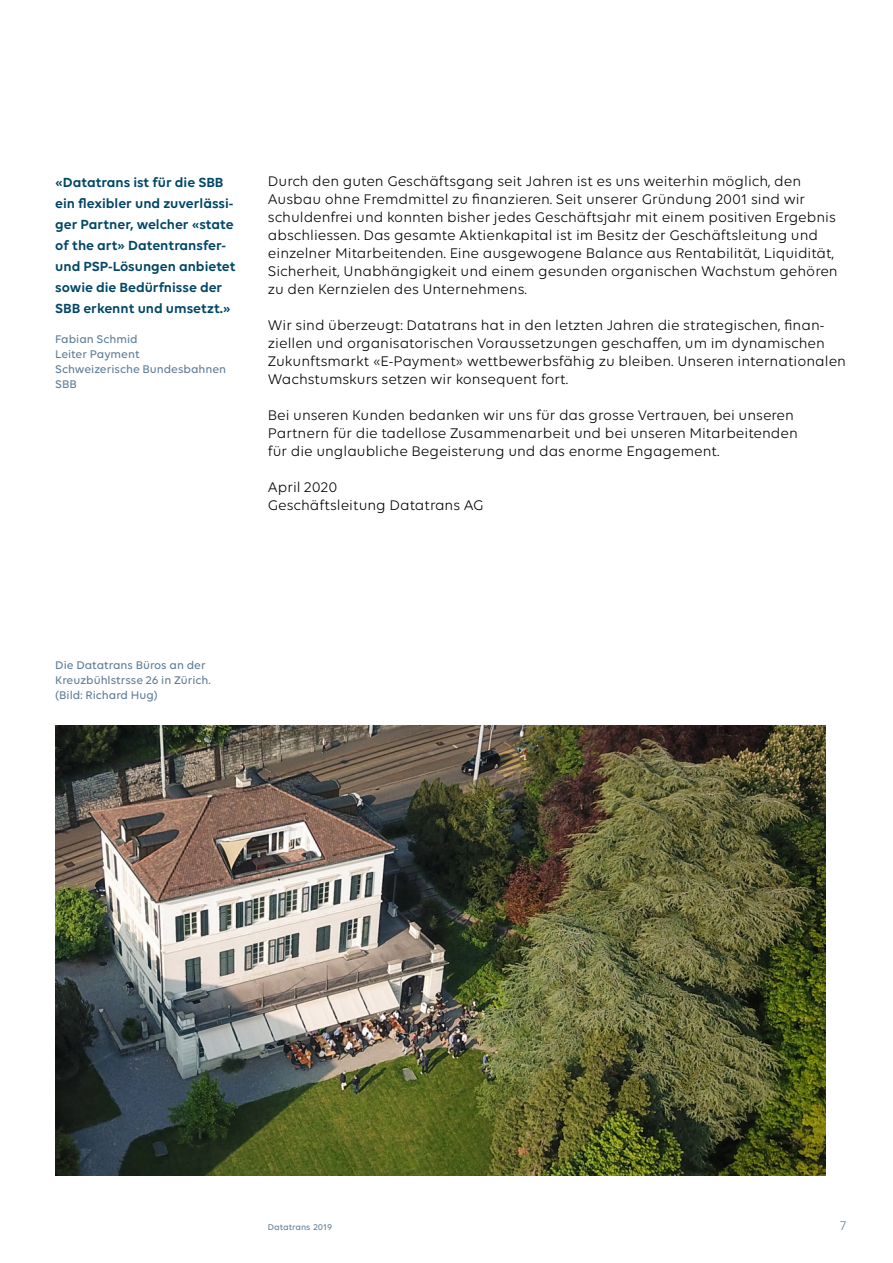
<style>
.page{position:relative;width:893px;height:1263px;background:#fff}
.page>*{position:absolute;margin:0;border:0;box-sizing:border-box;transform-origin:0 0}
.t1{font:15px/18px "Volte";color:#000}
.t2{font:600 14.25px/21px "Volte";color:#004767}
.t3{font:13.5px "Volte";color:#5e7d96}
.t4{font:500 12px/15px "Volte";color:#5e7d96}
.t5{font:500 9px "Volte";color:#5e7d96}
</style>
<div class="page">
<img style="left:56px;top:726px;width:769px;height:450px">
<p class="t2" style="left:55px;top:171px;width:182px">«Datatrans ist für die SBB ein flexibler und zuverlässi&shy;ger Partner, welcher «state of the art» Datentransfer&shy;und PSP-Lösungen anbietet sowie die Bedürfnisse der<br>SBB erkennt und umsetzt.»</p>
<p class="t4" style="left:55px;top:331px;width:172px">Fabian Schmid<br>Leiter Payment<br>Schweizerische Bundesbahnen<br>SBB</p>
<p class="t1" style="left:268px;top:172px;width:571px">Durch den guten Geschäftsgang seit Jahren ist es uns weiterhin möglich, den Ausbau ohne Fremdmittel zu finanzieren. Seit unserer Gründung 2001 sind wir schuldenfrei und konnten bisher jedes Geschäftsjahr mit einem positiven Ergebnis abschliessen. Das gesamte Aktienkapital ist im Besitz der Geschäftsleitung und einzelner Mitarbeitenden. Eine ausgewogene Balance aus Rentabilität, Liquidität, Sicherheit, Unabhängigkeit und einem gesunden organischen Wachstum gehören zu den Kernzielen des Unternehmens.</p>
<p class="t1" style="left:268px;top:316px;width:580px">Wir sind überzeugt: Datatrans hat in den letzten Jahren die strategischen, finan&shy;ziellen und organisatorischen Voraussetzungen geschaffen, um im dynamischen Zukunftsmarkt «E-Payment» wettbewerbsfähig zu bleiben. Unseren internationalen Wachstumskurs setzen wir konsequent fort.</p>
<p class="t1" style="left:268px;top:406px;width:531px">Bei unseren Kunden bedanken wir uns für das grosse Vertrauen, bei unseren<br>Partnern für die tadellose Zusammenarbeit und bei unseren Mitarbeitenden für die unglaubliche Begeisterung und das enorme Engagement.</p>
<p class="t1" style="left:268px;top:478px;width:217px">April 2020<br>Geschäftsleitung Datatrans AG</p>
<p class="t4" style="left:55px;top:657px;width:157px">Die Datatrans Büros an der<br>Kreuzbühlstrsse 26 in Zürich. (Bild: Richard Hug)</p>
<p class="t5" style="left:268px;top:1222px;width:66px">Datatrans 2019</p>
<p class="t3" style="left:840px;top:1218px;width:8px">7</p>
</div>
